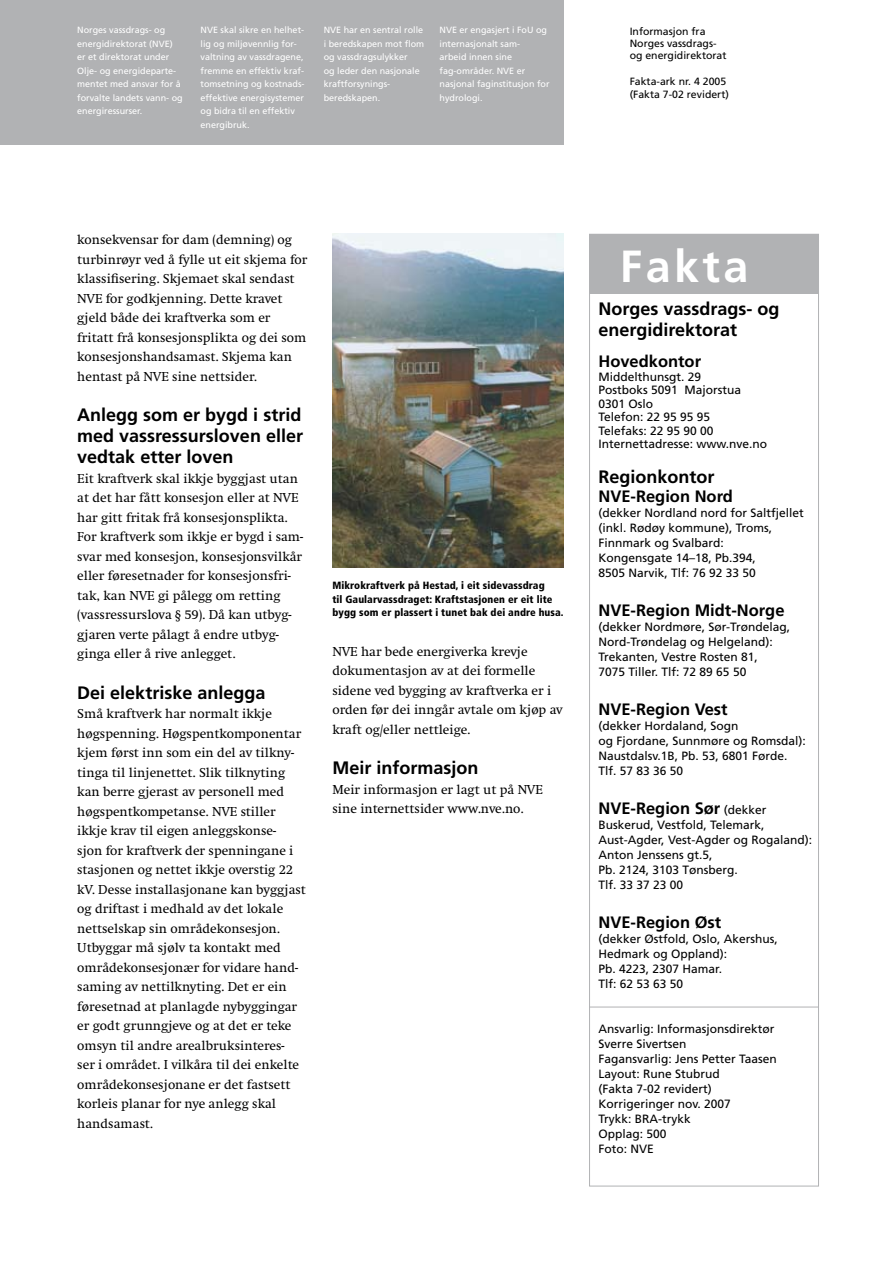
<style>
.page{position:relative;width:893px;height:1263px;background:#fff}
.page>*{position:absolute;margin:0;border:0;box-sizing:border-box;transform-origin:0 0}
.t1{font:700 45px "Frutiger";letter-spacing:.075em;color:#fff}
.t2{font:700 18px/21px "Frutiger";color:#000}
.t3{font:700 16.5px "Frutiger";color:#000}
.t4{font:13.5px/19.5px "Swift EF";color:#000}
.t5{font:12px/15px "Frutiger";color:#000}
.t6{font:900 condensed 10.5px/13.5px "Frutiger";letter-spacing:.01em;color:#000}
.t7{font:10.5px/12px "Frutiger";color:#000}
.t8{font:9px/13.5px "Frutiger";color:#fff}
.s1{font-weight:400;font-size:12px}
</style>
<div class="page">
<div style="left:0;top:0;width:564px;height:144px;background:#b1b2b4"></div>
<div style="left:589px;top:234px;width:230px;height:60px;background:#b1b2b4"></div>
<div style="left:589px;top:234px;width:230px;height:952px;border:1px solid #b1b2b4"></div>
<img style="left:332px;top:234px;width:232px;height:334px">
<hr style="left:589px;top:1007px;width:230px;height:1px;background:#b1b2b4">
<p class="t8" style="left:77px;top:24px;width:107px">Norges vassdrags- og energidirektorat (NVE) er et direktorat under<br>Olje- og energideparte&shy;mentet med ansvar for å forvalte landets vann- og energiressurser.</p>
<p class="t8" style="left:201px;top:24px;width:106px">NVE skal sikre en helhet&shy;lig og miljøvennlig for&shy;valtning av vassdragene, fremme en effektiv kraf&shy;tomsetning og kostnads&shy;effektive energisystemer og bidra til en effektiv energibruk.</p>
<p class="t8" style="left:324px;top:24px;width:102px">NVE har en sentral rolle i beredskapen mot flom og vassdragsulykker<br>og leder den nasjonale kraftforsynings&shy;beredskapen.</p>
<p class="t8" style="left:440px;top:24px;width:112px">NVE er engasjert i FoU og internasjonalt sam-<br>arbeid innen sine fag-områder. NVE er nasjonal faginstitusjon for hydrologi.</p>
<p class="t7" style="left:630px;top:25px;width:98px">Informasjon fra<br>Norges vassdrags&shy;og energidirektorat</p>
<p class="t7" style="left:630px;top:74px;width:101px;line-height:13.5px">Fakta-ark nr. 4 2005 (Fakta 7-02 revidert)</p>
<p class="t4" style="left:77px;top:230px;width:232px">konsekvensar for dam (demning) og turbinrøyr ved å fylle ut eit skjema for klassifisering. Skjemaet skal sendast NVE for godkjenning. Dette kravet gjeld både dei kraftverka som er fritatt frå konsesjonsplikta og dei som konsesjonshandsamast. Skjema kan hentast på NVE sine nettsider.</p>
<h2 class="t2" style="left:77px;top:404px;width:227px;text-align:justify">Anlegg som er bygd i strid med vassressursloven eller vedtak etter loven</h2>
<p class="t4" style="left:77px;top:469px;width:227px">Eit kraftverk skal ikkje byggjast utan at det har fått konsesjon eller at NVE har gitt fritak frå konsesjonsplikta.<br>For kraftverk som ikkje er bygd i sam&shy;svar med konsesjon, konsesjonsvilkår eller føresetnader for konsesjonsfri&shy;tak, kan NVE gi pålegg om retting (vassressurslova § 59). Då kan utbyg&shy;gjaren verte pålagt å endre utbyg&shy;ginga eller å rive anlegget.</p>
<h2 class="t2" style="left:77px;top:682px;width:190px">Dei elektriske anlegga</h2>
<p class="t4" style="left:77px;top:704px;width:230px">Små kraftverk har normalt ikkje høgspenning. Høgspentkomponentar kjem først inn som ein del av tilkny&shy;tinga til linjenettet. Slik tilknyting kan berre gjerast av personell med høgspentkompetanse. NVE stiller ikkje krav til eigen anleggskonse-<br>sjon for kraftverk der spenningane i stasjonen og nettet ikkje overstig 22 kV. Desse installasjonane kan byggjast og driftast i medhald av det lokale nettselskap sin områdekonsesjon.<br>Utbyggar må sjølv ta kontakt med områdekonsesjonær for vidare hand&shy;saming av nettilknyting. Det er ein føresetnad at planlagde nybyggingar er godt grunngjeve og at det er teke omsyn til andre arealbruksinteres-<br>ser i området. I vilkåra til dei enkelte områdekonsesjonane er det fastsett korleis planar for nye anlegg skal handsamast.</p>
<p class="t6" style="left:332px;top:579px;width:233px">Mikrokraftverk på Hestad, i eit sidevassdrag<br>til Gaularvassdraget: Kraftstasjonen er eit lite bygg som er plassert i tunet bak dei andre husa.</p>
<p class="t4" style="left:332px;top:642px;width:232px">NVE har bede energiverka krevje dokumentasjon av at dei formelle sidene ved bygging av kraftverka er i orden før dei inngår avtale om kjøp av kraft og/eller nettleige.</p>
<h2 class="t2" style="left:332px;top:757px;width:148px">Meir informasjon</h2>
<p class="t4" style="left:332px;top:780px;width:212px">Meir informasjon er lagt ut på NVE sine internettsider www.nve.no.</p>
<h1 class="t1" style="left:620px;top:240px;width:130px">Fakta</h1>
<h2 class="t2" style="left:598px;top:298px;width:182px">Norges vassdrags- og energidirektorat</h2>
<p class="t3" style="left:598px;top:352px;width:104px">Hovedkontor</p>
<p class="t5" style="left:598px;top:370px;width:170px;line-height:13.5px">Middelthunsgt. 29<br>Postboks 5091 Majorstua<br>0301 Oslo<br>Telefon: 22 95 95 95<br>Telefaks: 22 95 90 00<br>Internettadresse: www.nve.no</p>
<h2 class="t2" style="left:598px;top:466px;width:118px">Regionkontor</h2>
<p class="t3" style="left:598px;top:487px;width:136px">NVE-Region Nord</p>
<p class="t5" style="left:598px;top:505px;width:207px">(dekker Nordland nord for Saltfjellet (inkl. Rødøy kommune), Troms,<br>Finnmark og Svalbard:<br>Kongensgate 14–18, Pb.394,<br>8505 Narvik, Tlf: 76 92 33 50</p>
<p class="t3" style="left:598px;top:601px;width:188px">NVE-Region Midt-Norge</p>
<p class="t5" style="left:598px;top:619px;width:193px">(dekker Nordmøre, Sør-Trøndelag,<br>Nord-Trøndelag og Helgeland):<br>Trekanten, Vestre Rosten 81,<br>7075 Tiller. Tlf: 72 89 65 50</p>
<p class="t3" style="left:598px;top:700px;width:131px">NVE-Region Vest</p>
<p class="t5" style="left:598px;top:718px;width:209px">(dekker Hordaland, Sogn<br>og Fjordane, Sunnmøre og Romsdal):<br>Naustdalsv.1B, Pb. 53, 6801 Førde.<br>Tlf. 57 83 36 50</p>
<p class="t3" style="left:598px;top:799px;width:169px">NVE-Region Sør <span class="s1">(dekker</span></p>
<p class="t5" style="left:598px;top:817px;width:215px">Buskerud, Vestfold, Telemark,<br>Aust-Agder, Vest-Agder og Rogaland):<br>Anton Jenssens gt.5,<br>Pb. 2124, 3103 Tønsberg.<br>Tlf. 33 37 23 00</p>
<p class="t3" style="left:598px;top:913px;width:124px">NVE-Region Øst</p>
<p class="t5" style="left:598px;top:931px;width:181px">(dekker Østfold, Oslo, Akershus,<br>Hedmark og Oppland):<br>Pb. 4223, 2307 Hamar.<br>Tlf: 62 53 63 50</p>
<p class="t5" style="left:598px;top:1021px;width:180px">Ansvarlig: Informasjonsdirektør<br>Sverre Sivertsen<br>Fagansvarlig: Jens Petter Taasen<br>Layout: Rune Stubrud<br>(Fakta 7-02 revidert)<br>Korrigeringer nov. 2007<br>Trykk: BRA-trykk<br>Opplag: 500<br>Foto: NVE</p>
</div>
